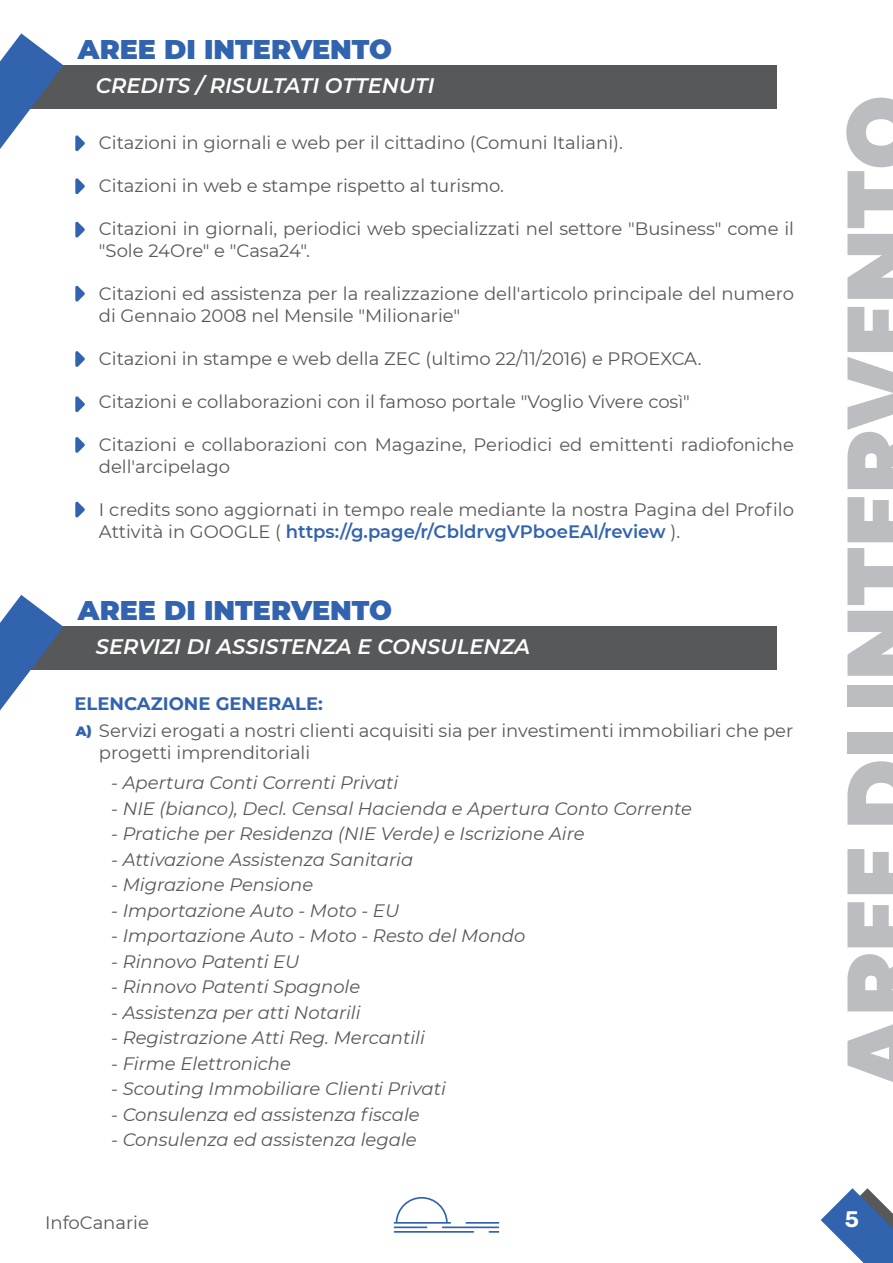
<style>
.page{position:relative;width:893px;height:1263px;background:#fff}
.page>*{position:absolute;margin:0;border:0;box-sizing:border-box;transform-origin:0 0}
.t1{font:900 95.7px "Poppins";color:#bcbdc0}
.t2{font:900 27px "Montserrat";color:#3263af}
.t3{font:600 22.5px "Rubik";color:#fff}
.t4{font:italic 600 21px "Montserrat";color:#fff}
.t5{font:18px/21.6px "Montserrat";color:#57585a}
.t6{font:italic 18px "Montserrat";color:#57585a}
.t7{font:700 18px "Montserrat";color:#3263af}
.t8{font:900 13.5px "Montserrat";color:#3263af}
.s1{font-weight:600;color:#3263af}
</style>
<div class="page">
<div style="left:0;top:65px;width:776px;height:43px;background:#57585a"></div>
<svg style="left:821px;top:1188px;width:72px;height:75px"></svg>
<svg style="left:394px;top:1197px;width:105px;height:36px"></svg>
<svg style="left:0;top:33px;width:63px;height:116px"></svg>
<svg style="left:75px;top:135px;width:10px;height:17px"></svg>
<svg style="left:75px;top:178px;width:10px;height:16px"></svg>
<svg style="left:75px;top:221px;width:10px;height:17px"></svg>
<svg style="left:75px;top:285px;width:10px;height:17px"></svg>
<svg style="left:75px;top:351px;width:10px;height:16px"></svg>
<svg style="left:75px;top:396px;width:10px;height:16px"></svg>
<svg style="left:75px;top:437px;width:10px;height:16px"></svg>
<svg style="left:75px;top:501px;width:10px;height:17px"></svg>
<div style="left:0;top:627px;width:776px;height:43px;background:#57585a"></div>
<svg style="left:0;top:595px;width:63px;height:115px"></svg>
<h2 class="t2" style="left:78px;top:29px;width:316px">AREE DI INTERVENTO</h2>
<p class="t4" style="left:96px;top:70px;width:340px">CREDITS / RISULTATI OTTENUTI</p>
<p class="t5" style="left:99px;top:131px;width:526px">Citazioni in giornali e web per il cittadino (Comuni Italiani).</p>
<p class="t5" style="left:99px;top:174px;width:407px">Citazioni in web e stampe rispetto al turismo.</p>
<p class="t5" style="left:99px;top:217px;width:697px">Citazioni in giornali, periodici web specializzati nel settore "Business" come il "Sole 24Ore" e "Casa24".</p>
<p class="t5" style="left:99px;top:282px;width:697px">Citazioni ed assistenza per la realizzazione dell'articolo principale del numero di Gennaio 2008 nel Mensile "Milionarie"</p>
<p class="t5" style="left:99px;top:347px;width:604px">Citazioni in stampe e web della ZEC (ultimo 22/11/2016) e PROEXCA.</p>
<p class="t5" style="left:99px;top:390px;width:593px">Citazioni e collaborazioni con il famoso portale "Voglio Vivere così"</p>
<p class="t5" style="left:99px;top:433px;width:697px">Citazioni e collaborazioni con Magazine, Periodici ed emittenti radiofoniche dell'arcipelago</p>
<p class="t5" style="left:99px;top:498px;width:697px">I credits sono aggiornati in tempo reale mediante la nostra Pagina del Profilo<br>Attività in GOOGLE ( <span class="s1">https://g.page/r/CbldrvgVPboeEAl/review</span> ).</p>
<h2 class="t2" style="left:78px;top:590px;width:316px">AREE DI INTERVENTO</h2>
<p class="t4" style="left:96px;top:632px;width:436px">SERVIZI DI ASSISTENZA E CONSULENZA</p>
<p class="t7" style="left:74px;top:690px;width:250px">ELENCAZIONE GENERALE:</p>
<p class="t5" style="left:99px;top:719px;width:696px">Servizi erogati a nostri clienti acquisiti sia per investimenti immobiliari che per progetti imprenditoriali</p>
<p class="t8" style="left:76px;top:721px;width:18px">A)</p>
<p class="t6" style="left:111px;top:770px;width:289px">- Apertura Conti Correnti Privati</p>
<p class="t6" style="left:111px;top:796px;width:582px">- NIE (bianco), Decl. Censal Hacienda e Apertura Conto Corrente</p>
<p class="t6" style="left:111px;top:821px;width:475px">- Pratiche per Residenza (NIE Verde) e Iscrizione Aire</p>
<p class="t6" style="left:111px;top:847px;width:304px">- Attivazione Assistenza Sanitaria</p>
<p class="t6" style="left:111px;top:872px;width:204px">- Migrazione Pensione</p>
<p class="t6" style="left:111px;top:898px;width:290px">- Importazione Auto - Moto - EU</p>
<p class="t6" style="left:111px;top:923px;width:416px">- Importazione Auto - Moto - Resto del Mondo</p>
<p class="t6" style="left:111px;top:949px;width:190px">- Rinnovo Patenti EU</p>
<p class="t6" style="left:111px;top:974px;width:251px">- Rinnovo Patenti Spagnole</p>
<p class="t6" style="left:111px;top:1000px;width:251px">- Assistenza per atti Notarili</p>
<p class="t6" style="left:111px;top:1025px;width:315px">- Registrazione Atti Reg. Mercantili</p>
<p class="t6" style="left:111px;top:1051px;width:181px">- Firme Elettroniche</p>
<p class="t6" style="left:111px;top:1076px;width:336px">- Scouting Immobiliare Clienti Privati</p>
<p class="t6" style="left:111px;top:1102px;width:310px">- Consulenza ed assistenza fiscale</p>
<p class="t6" style="left:111px;top:1127px;width:307px">- Consulenza ed assistenza legale</p>
<p class="t5" style="left:45px;top:1211px;width:105px">InfoCanarie</p>
<h1 class="t1" style="left:826px;top:1090px;width:997px;rotate:-90deg">AREE DI INTERVENTO</h1>
<p class="t3" style="left:845px;top:1207px;width:16px">5</p>
</div>
